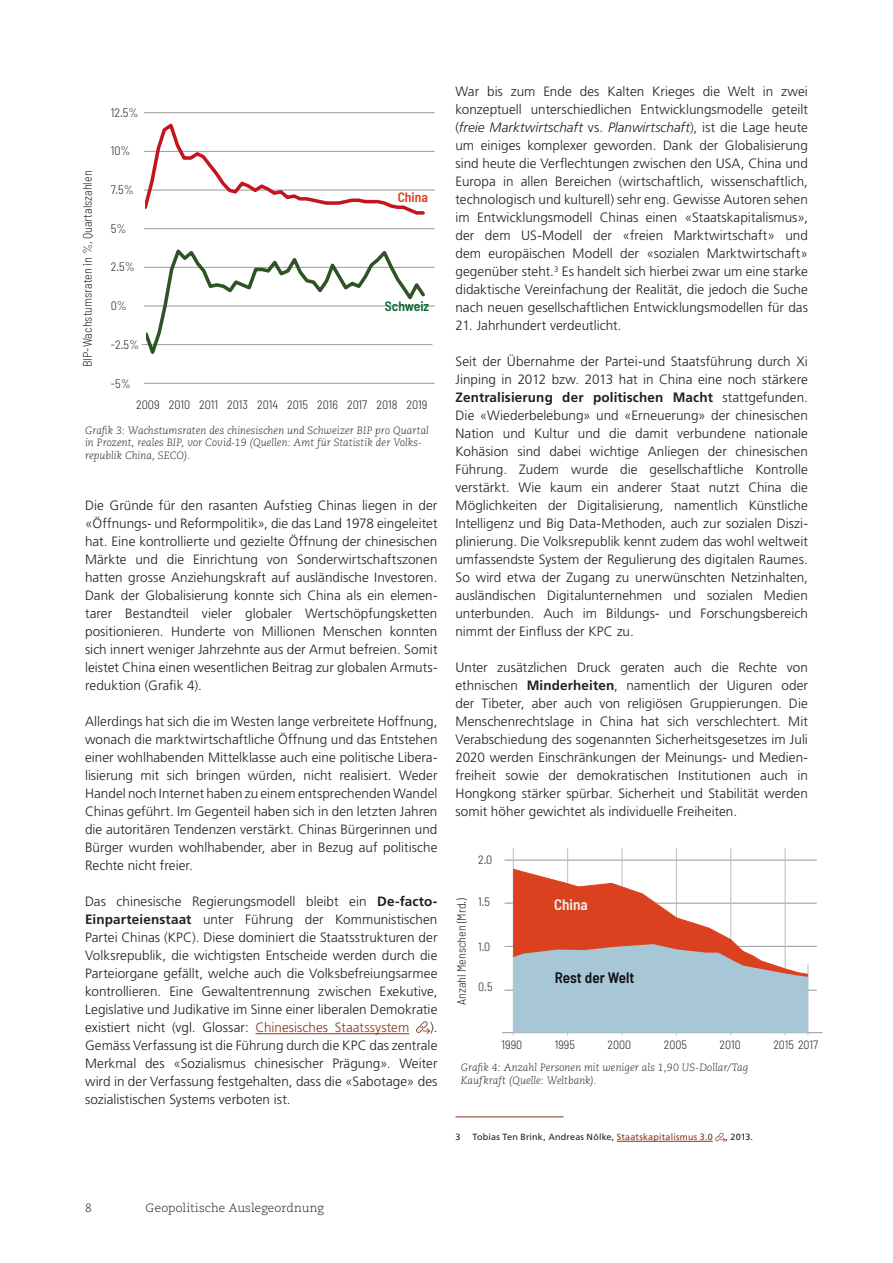
<style>
.page{position:relative;width:893px;height:1263px;background:#fff}
.page>*{position:absolute;margin:0;border:0;box-sizing:border-box;transform-origin:0 0}
.t1{font:600 semi-condensed 15.15px "Barlow";color:#0f1013}
.t2{font:600 semi-condensed 15.15px "Barlow";color:#f1f4f3}
.t3{font:600 semi-condensed 13.65px "Barlow";color:#0c6638}
.t4{font:600 semi-condensed 13.65px "Barlow";color:#db411e}
._4_Lauftext_9pt{font:300 13.5px/18px "Frutiger LT Pro";letter-spacing:.005em;color:#231f20;text-align:justify}
.t5{font:300 semi-condensed 12.3px "Barlow";color:#231f20}
.t6{font:300 semi-condensed 12.15px "Barlow";color:#231f20}
.t7{font:300 12px "Caecilia LT Pro 45";letter-spacing:.01em;color:#231f20}
._4_Legende{font:italic 300 10.5px/12.6px "Caecilia LT Pro 46";color:#231f20}
._4_Fussnote{font:9px "Frutiger LT Pro";letter-spacing:.02em;color:#231f20}
.s1{font-weight:700}
.s2{color:#8b351b}
.s3{font-style:italic}
</style>
<div class="page">
<hr style="left:255px;top:1033px;width:154px;height:1px;background:#8b351b">
<svg style="left:416px;top:1021px;width:14px;height:13px"></svg>
<hr style="left:455px;top:1116px;width:108px;height:1px;background:#8b351b">
<hr style="left:617px;top:1141px;width:96px;height:1px;background:#8b351b">
<svg style="left:715px;top:1133px;width:10px;height:9px"></svg>
<hr style="left:144px;top:383px;width:291px;height:1px;background:#9a9d9e">
<hr style="left:142px;top:344px;width:290px;height:1px;background:#9a9d9e">
<hr style="left:144px;top:306px;width:291px;height:1px;background:#9a9d9e">
<hr style="left:144px;top:267px;width:291px;height:1px;background:#9a9d9e">
<hr style="left:144px;top:228px;width:291px;height:1px;background:#9a9d9e">
<hr style="left:144px;top:190px;width:291px;height:1px;background:#9a9d9e">
<hr style="left:144px;top:151px;width:291px;height:1px;background:#9a9d9e">
<hr style="left:144px;top:112px;width:291px;height:1px;background:#9a9d9e">
<svg style="left:146px;top:249px;width:282px;height:105px"></svg>
<svg style="left:145px;top:123px;width:282px;height:92px"></svg>
<hr style="left:505px;top:860px;width:312px;height:1px;background:#9a9d9e">
<hr style="left:505px;top:903px;width:312px;height:1px;background:#9a9d9e">
<hr style="left:505px;top:946px;width:312px;height:1px;background:#9a9d9e">
<hr style="left:505px;top:990px;width:312px;height:1px;background:#9a9d9e">
<hr style="left:502px;top:1032px;width:320px;height:1px;background:#9a9d9e">
<hr style="left:513px;top:848px;width:1px;height:187px;background:#b9bcbd">
<hr style="left:567px;top:848px;width:1px;height:187px;background:#b9bcbd">
<hr style="left:622px;top:848px;width:1px;height:187px;background:#b9bcbd">
<hr style="left:676px;top:848px;width:1px;height:187px;background:#b9bcbd">
<hr style="left:730px;top:848px;width:1px;height:187px;background:#b9bcbd">
<hr style="left:785px;top:848px;width:1px;height:187px;background:#b9bcbd">
<hr style="left:808px;top:964px;width:1px;height:71px;background:#b9bcbd">
<svg style="left:513px;top:868px;width:295px;height:165px"></svg>
<p class="t5" style="left:78px;top:367px;width:198px;rotate:-90deg">BIP-Wachstumsraten in %, Quartalszahlen</p>
<p class="t5" style="left:111px;top:103px;width:29px">12.5%</p>
<p class="t5" style="left:111px;top:142px;width:21px">10%</p>
<p class="t5" style="left:111px;top:181px;width:24px">7.5%</p>
<p class="t5" style="left:111px;top:219px;width:17px">5%</p>
<p class="t5" style="left:111px;top:258px;width:26px">2.5%</p>
<p class="t5" style="left:111px;top:297px;width:18px">0%</p>
<p class="t5" style="left:111px;top:336px;width:30px">-2.5%</p>
<p class="t5" style="left:111px;top:374px;width:21px">-5%</p>
<p class="t4" style="left:398px;top:187px;width:32px">China</p>
<p class="t3" style="left:385px;top:296px;width:46px">Schweiz</p>
<p class="t5" style="left:136px;top:396px;width:293px">2009 2010 2011 2013 2014 2015 2016 2017 2018 2019</p>
<p class="_4_Legende" style="left:85px;top:424px;width:345px">Grafik 3: Wachstumsraten des chinesischen und Schweizer BIP pro Quartal in Prozent, reales BIP, vor Covid-19 (Quellen: Amt für Statistik der Volks&shy;republik China, SECO).</p>
<p class="_4_Lauftext_9pt" style="left:85px;top:497px;width:354px">Die Gründe für den rasanten Aufstieg Chinas liegen in der «Öffnungs- und Reformpolitik», die das Land 1978 eingeleitet hat. Eine kontrollierte und gezielte Öffnung der chinesischen Märkte und die Einrichtung von Sonderwirtschaftszonen hatten grosse Anziehungskraft auf ausländische Investoren.<br>Dank der Globalisierung konnte sich China als ein elemen&shy;tarer Bestandteil vieler globaler Wertschöpfungsketten positionieren. Hunderte von Millionen Menschen konnten sich innert weniger Jahrzehnte aus der Armut befreien. Somit leistet China einen wesentlichen Beitrag zur globalen Armuts&shy;reduktion (Grafik 4).</p>
<p class="_4_Lauftext_9pt" style="left:85px;top:713px;width:354px">Allerdings hat sich die im Westen lange verbreitete Hoffnung, wonach die marktwirtschaftliche Öffnung und das Entstehen einer wohlhabenden Mittelklasse auch eine politische Libera&shy;lisierung mit sich bringen würden, nicht realisiert. Weder Handel noch Internet haben zu einem entsprechenden Wandel Chinas geführt. Im Gegenteil haben sich in den letzten Jahren die autoritären Tendenzen verstärkt. Chinas Bürgerinnen und Bürger wurden wohlhabender, aber in Bezug auf politische Rechte nicht freier.</p>
<p class="_4_Lauftext_9pt" style="left:85px;top:893px;width:354px">Das chinesische Regierungsmodell bleibt ein <span class="s1">De-facto-Einparteienstaat</span> unter Führung der Kommunistischen Partei Chinas (KPC). Diese dominiert die Staatsstrukturen der Volksrepublik, die wichtigsten Entscheide werden durch die Parteiorgane gefällt, welche auch die Volksbefreiungsarmee kontrollieren. Eine Gewaltentrennung zwischen Exekutive, Legislative und Judikative im Sinne einer liberalen Demokratie existiert nicht (vgl. Glossar: <span class="s2">Chinesisches Staatssystem</span></p>
<p class="_4_Lauftext_9pt" style="left:85px;top:1019px;width:354px;text-indent:345px">).<br>Gemäss Verfassung ist die Führung durch die KPC das zentrale Merkmal des «Sozialismus chinesischer Prägung». Weiter wird in der Verfassung festgehalten, dass die «Sabotage» des sozialistischen Systems verboten ist.</p>
<p class="_4_Lauftext_9pt" style="left:455px;top:83px;width:354px">War bis zum Ende des Kalten Krieges die Welt in zwei konzeptuell unterschiedlichen Entwicklungsmodelle geteilt (<span class="s3">freie Marktwirtschaft</span> vs. <span class="s3">Planwirtschaft</span>), ist die Lage heute um einiges komplexer geworden. Dank der Globalisierung sind heute die Verflechtungen zwischen den USA, China und Europa in allen Bereichen (wirtschaftlich, wissenschaftlich, technologisch und kulturell) sehr eng. Gewisse Autoren sehen im Entwicklungsmodell Chinas einen «Staatskapitalismus», der dem US-Modell der «freien Marktwirtschaft» und dem europäischen Modell der «sozialen Marktwirtschaft» gegenüber steht.<sup>3</sup> Es handelt sich hierbei zwar um eine starke didaktische Vereinfachung der Realität, die jedoch die Suche nach neuen gesellschaftlichen Entwicklungsmodellen für das</p>
<p class="_4_Lauftext_9pt" style="left:455px;top:317px;width:167px">21. Jahrhundert verdeutlicht.</p>
<p class="_4_Lauftext_9pt" style="left:455px;top:353px;width:354px">Seit der Übernahme der Partei-und Staatsführung durch Xi Jinping in 2012 bzw. 2013 hat in China eine noch stärkere <span class="s1">Zentralisierung der politischen Macht</span> stattgefunden.<br>Die «Wiederbelebung» und «Erneuerung» der chinesischen Nation und Kultur und die damit verbundene nationale Kohäsion sind dabei wichtige Anliegen der chinesischen Führung. Zudem wurde die gesellschaftliche Kontrolle verstärkt. Wie kaum ein anderer Staat nutzt China die Möglichkeiten der Digitalisierung, namentlich Künstliche Intelligenz und Big Data-Methoden, auch zur sozialen Diszi&shy;plinierung. Die Volksrepublik kennt zudem das wohl weltweit umfassendste System der Regulierung des digitalen Raumes.<br>So wird etwa der Zugang zu unerwünschten Netzinhalten, ausländischen Digitalunternehmen und sozialen Medien unterbunden. Auch im Bildungs- und Forschungsbereich nimmt der Einfluss der KPC zu.</p>
<p class="_4_Lauftext_9pt" style="left:455px;top:659px;width:354px">Unter zusätzlichen Druck geraten auch die Rechte von ethnischen <span class="s1">Minderheiten</span>, namentlich der Uiguren oder der Tibeter, aber auch von religiösen Gruppierungen. Die Menschenrechtslage in China hat sich verschlechtert. Mit Verabschiedung des sogenannten Sicherheitsgesetzes im Juli 2020 werden Einschränkungen der Meinungs- und Medien&shy;freiheit sowie der demokratischen Institutionen auch in Hongkong stärker spürbar. Sicherheit und Stabilität werden somit höher gewichtet als individuelle Freiheiten.</p>
<p class="t6" style="left:478px;top:851px;width:16px">2.0</p>
<p class="t6" style="left:478px;top:893px;width:13px">1.5</p>
<p class="t6" style="left:453px;top:1005px;width:108px;rotate:-90deg">Anzahl Menschen (Mrd.)</p>
<p class="t2" style="left:554px;top:894px;width:35px">China</p>
<p class="t6" style="left:478px;top:938px;width:14px">1.0</p>
<p class="t1" style="left:555px;top:966px;width:81px">Rest der Welt</p>
<p class="t6" style="left:478px;top:978px;width:16px">0.5</p>
<p class="t6" style="left:501px;top:1035px;width:22px">1990</p>
<p class="t6" style="left:555px;top:1035px;width:22px">1995</p>
<p class="t6" style="left:607px;top:1035px;width:25px">2000</p>
<p class="t6" style="left:664px;top:1035px;width:25px">2005</p>
<p class="t6" style="left:720px;top:1035px;width:23px">2010</p>
<p class="_4_Legende" style="left:461px;top:1061px;width:289px">Grafik 4: Anzahl Personen mit weniger als 1,90 US-Dollar/Tag<br>Kaufkraft (Quelle: Weltbank).</p>
<p class="_4_Fussnote" style="left:455px;top:1132px;width:7px">3</p>
<p class="_4_Fussnote" style="left:472px;top:1132px;width:242px">Tobias Ten Brink, Andreas Nölke, <span class="s2">Staatskapitalismus 3.0</span></p>
<p class="_4_Fussnote" style="left:725px;top:1132px;width:29px">, 2013.</p>
<p class="t6" style="left:773px;top:1035px;width:46px">2015 2017</p>
<p class="t7" style="left:85px;top:1200px;width:8px">8</p>
<p class="t7" style="left:146px;top:1200px;width:180px">Geopolitische Auslegeordnung</p>
</div>
